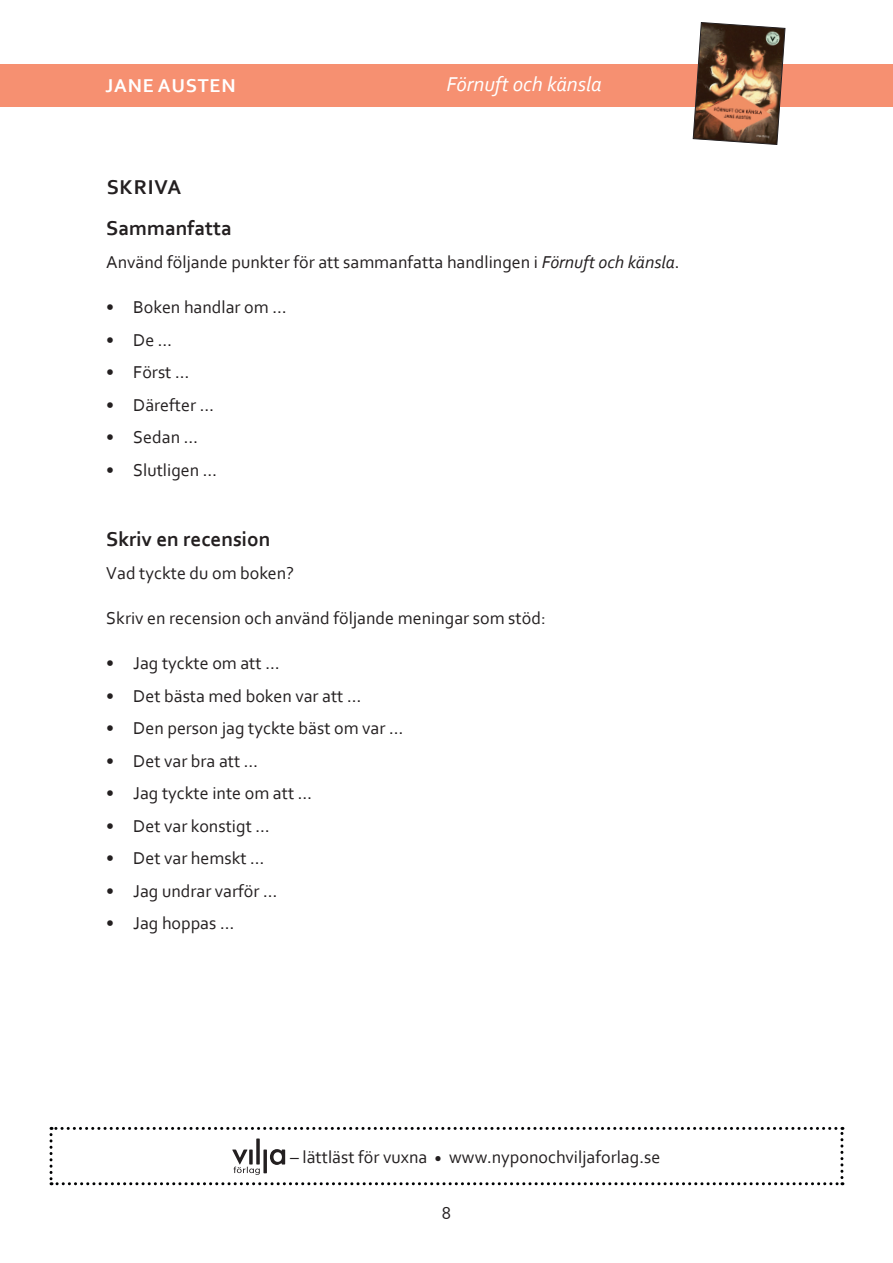
<style>
.page{position:relative;width:893px;height:1263px;background:#fff}
.page>*{position:absolute;margin:0;border:0;box-sizing:border-box;transform-origin:0 0}
.t1{font:italic 21px "Corbel";color:#fff}
.Underrubrik{font:700 21px "Corbel";color:#231f20}
.Underrubrik_-_efter{font:700 21px "Corbel";color:#231f20}
.Huvudrubrik{font:700 21px "Corbel";letter-spacing:.04em;color:#231f20}
.t2{font:700 19.5px "Corbel";letter-spacing:.04em;color:#fff}
.Brödtext{font:18px "Corbel";color:#231f20}
.s1{font-style:italic}
</style>
<div class="page">
<div style="left:0;top:64px;width:893px;height:42px;background:#f69071"></div>
<img style="left:693px;top:22px;width:92px;height:123px">
<svg style="left:50px;top:1127px;width:793px;height:58px"></svg>
<p class="t2" style="left:106px;top:74px;width:132px">JANE AUSTEN</p>
<p class="t1" style="left:446px;top:71px;width:157px">Förnuft och känsla</p>
<p class="Huvudrubrik" style="left:107px;top:174px;width:76px">SKRIVA</p>
<p class="Underrubrik_-_efter" style="left:106px;top:215px;width:127px">Sammanfatta</p>
<p class="Brödtext" style="left:106px;top:251px;width:575px">Använd följande punkter för att sammanfatta handlingen i <span class="s1">Förnuft och känsla</span>.</p>
<p class="Brödtext" style="left:106px;top:296px;width:182px">• Boken handlar om …</p>
<p class="Brödtext" style="left:106px;top:328px;width:67px">• De …</p>
<p class="Brödtext" style="left:106px;top:361px;width:85px">• Först …</p>
<p class="Brödtext" style="left:106px;top:393px;width:109px">• Därefter …</p>
<p class="Brödtext" style="left:106px;top:426px;width:93px">• Sedan …</p>
<p class="Brödtext" style="left:106px;top:458px;width:112px">• Slutligen …</p>
<p class="Underrubrik" style="left:106px;top:526px;width:166px">Skriv en recension</p>
<p class="Brödtext" style="left:106px;top:562px;width:189px">Vad tyckte du om boken?</p>
<p class="Brödtext" style="left:106px;top:607px;width:441px">Skriv en recension och använd följande meningar som stöd:</p>
<p class="Brödtext" style="left:106px;top:652px;width:175px">• Jag tyckte om att …</p>
<p class="Brödtext" style="left:106px;top:685px;width:257px">• Det bästa med boken var att …</p>
<p class="Brödtext" style="left:106px;top:717px;width:298px">• Den person jag tyckte bäst om var …</p>
<p class="Brödtext" style="left:106px;top:750px;width:153px">• Det var bra att …</p>
<p class="Brödtext" style="left:106px;top:782px;width:207px">• Jag tyckte inte om att …</p>
<p class="Brödtext" style="left:106px;top:815px;width:165px">• Det var konstigt …</p>
<p class="Brödtext" style="left:106px;top:847px;width:160px">• Det var hemskt …</p>
<p class="Brödtext" style="left:106px;top:880px;width:173px">• Jag undrar varför …</p>
<p class="Brödtext" style="left:106px;top:912px;width:129px">• Jag hoppas …</p>
<p class="Brödtext" style="left:290px;top:1146px;width:372px">– lättläst för vuxna <sub>•</sub> www.nyponochviljaforlag.se</p>
<p class="Brödtext" style="left:442px;top:1202px;width:11px">8</p>
</div>
